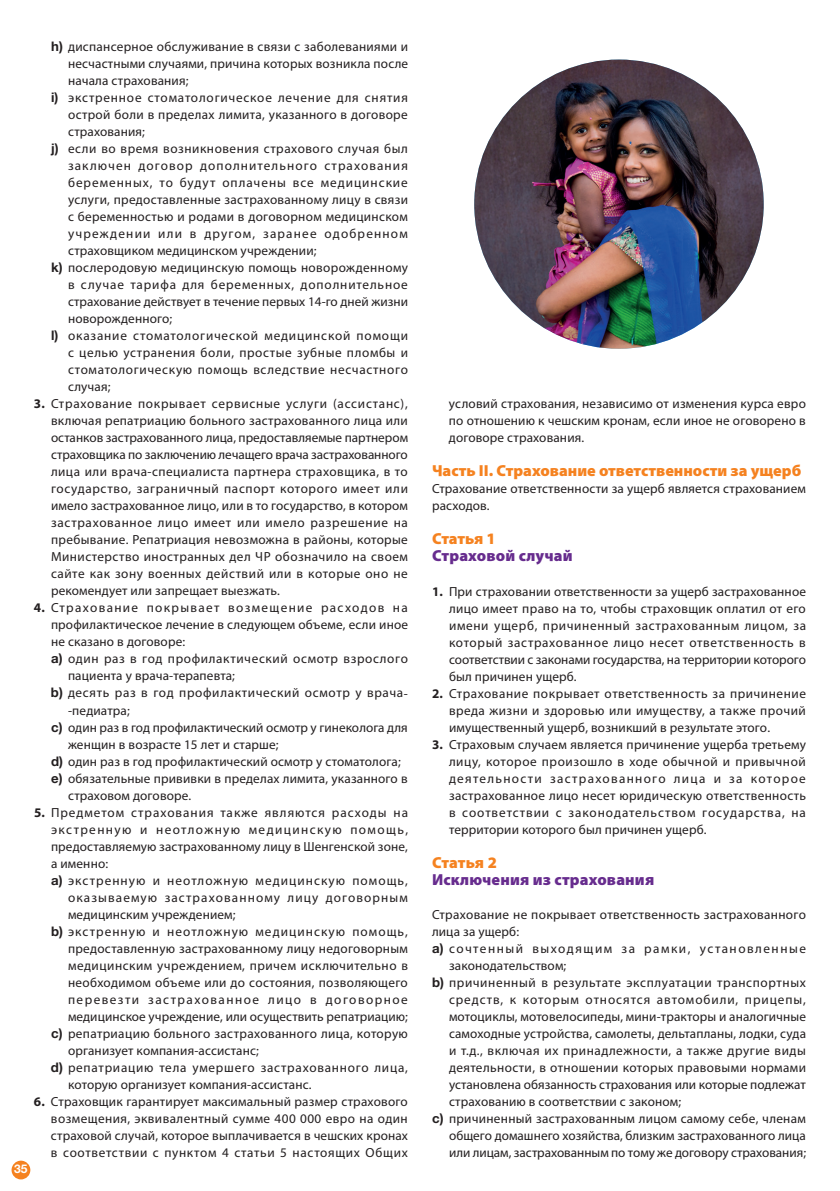
<style>
.page{position:relative;width:840px;height:1191px;background:#fff}
.page>*{position:absolute;margin:0;border:0;box-sizing:border-box;transform-origin:0 0}
.t1{font:900 16px "Myriad Pro";color:#f58220}
.t2{font:900 16px "Myriad Pro";letter-spacing:.01em;color:#672c8e}
.t3{font:13.2px/17px "Myriad Pro";letter-spacing:.02em;color:#231f20;text-align:justify}
.t4{font:13.2px "Myriad Pro";letter-spacing:.05em;color:#231f20}
.t5{font:13.2px "Myriad Pro";letter-spacing:.04em;color:#231f20}
.t6{font:13.2px "Myriad Pro";color:#231f20}
.t7{font:13.2px "Myriad Pro";letter-spacing:.06em;color:#231f20}
.t8{font:13.2px "Myriad Pro";letter-spacing:.075em;color:#231f20}
.t9{font:13.2px "Myriad Pro";letter-spacing:.08em;color:#231f20}
.t10{font:13.2px "Myriad Pro";letter-spacing:.085em;color:#231f20}
.t11{font:13.2px "Myriad Pro";letter-spacing:.055em;color:#231f20}
.t12{font:13.2px "Myriad Pro";letter-spacing:.07em;color:#231f20}
.t13{font:13.2px "Myriad Pro";letter-spacing:.1em;color:#231f20}
.t14{font:13.2px "Myriad Pro";letter-spacing:.065em;color:#231f20}
.t15{font:13.2px "Myriad Pro";letter-spacing:.045em;color:#231f20}
.t16{font:13.2px "Myriad Pro";letter-spacing:.115em;color:#231f20}
.t17{font:13.2px "Myriad Pro";letter-spacing:.105em;color:#231f20}
.t18{font:13.2px "Myriad Pro";letter-spacing:.09em;color:#231f20}
.t19{font:13.2px "Myriad Pro";letter-spacing:.11em;color:#231f20}
.t20{font:700 12px "Helvetica Neue CE";color:#fff}
.s1{font-family:"Helvetica Neue CE";font-weight:700}
.s2{font-weight:700}
</style>
<div class="page">
<div style="left:12px;top:1160px;width:18px;height:19px;background:#f58220;border-radius:50%"></div>
<img style="left:474px;top:60px;width:289px;height:289px;border-radius:145px">
<p class="t3" style="left:51px;top:38px;width:358px"><span class="s1">h)</span> диспансерное обслуживание в связи с заболеваниями и</p>
<p class="t3" style="left:68px;top:55px;width:341px">несчастными случаями, причина которых возникла после</p>
<p class="t3" style="left:68px;top:72px;width:122px">начала страхования;</p>
<p class="t7" style="left:51px;top:90px;width:358px"><span class="s1">i)</span> экстренное стоматологическое лечение для снятия</p>
<p class="t3" style="left:68px;top:106px;width:341px">острой боли в пределах лимита, указанного в договоре</p>
<p class="t3" style="left:68px;top:123px;width:78px">страхования;</p>
<p class="t5" style="left:51px;top:141px;width:358px"><span class="s1">j)</span> если во время возникновения страхового случая был</p>
<p class="t10" style="left:68px;top:158px;width:341px">заключен договор дополнительного страхования</p>
<p class="t8" style="left:68px;top:175px;width:341px">беременных, то будут оплачены все медицинские</p>
<p class="t3" style="left:68px;top:191px;width:341px">услуги, предоставленные застрахованному лицу в связи</p>
<p class="t3" style="left:68px;top:208px;width:341px">с беременностью и родами в договорном медицинском</p>
<p class="t18" style="left:68px;top:226px;width:341px">учреждении или в другом, заранее одобренном</p>
<p class="t3" style="left:68px;top:242px;width:250px">страховщиком медицинском учреждении;</p>
<p class="t3" style="left:51px;top:259px;width:358px"><span class="s1">k)</span> послеродовую медицинскую помощь новорожденному</p>
<p class="t14" style="left:68px;top:277px;width:341px">в случае тарифа для беременных, дополнительное</p>
<p class="t3" style="left:68px;top:293px;width:341px">страхование действует в течение первых 14-го дней жизни</p>
<p class="t3" style="left:68px;top:310px;width:106px">новорожденного;</p>
<p class="t7" style="left:51px;top:328px;width:358px"><span class="s1">l)</span> оказание стоматологической медицинской помощи</p>
<p class="t15" style="left:68px;top:345px;width:341px">с целью устранения боли, простые зубные пломбы и</p>
<p class="t4" style="left:68px;top:362px;width:341px">стоматологическую помощь вследствие несчастного</p>
<p class="t3" style="left:68px;top:378px;width:44px">случая;</p>
<p class="t3" style="left:51px;top:395px;width:358px;text-indent:-17px"><span class="s2">3.</span> Страхование покрывает сервисные услуги (ассистанс), включая репатриацию больного застрахованного лица или останков застрахованного лица, предоставляемые партнером страховщика по заключению лечащего врача застрахованного лица или врача-специалиста партнера страховщика, в то государство, заграничный паспорт которого имеет или имело застрахованное лицо, или в то государство, в котором застрахованное лицо имеет или имело разрешение на пребывание. Репатриация невозможна в районы, которые Министерство иностранных дел ЧР обозначило на своем сайте как зону военных действий или в которые оно не рекомендует или запрещает выезжать.</p>
<p class="t13" style="left:34px;top:600px;width:375px"><span class="s2">4.</span> Страхование покрывает возмещение расходов на</p>
<p class="t3" style="left:51px;top:616px;width:358px">профилактическое лечение в следующем объеме, если иное</p>
<p class="t3" style="left:51px;top:633px;width:136px">не сказано в договоре:</p>
<p class="t4" style="left:51px;top:651px;width:358px"><span class="s1">a)</span> один раз в год профилактический осмотр взрослого</p>
<p class="t3" style="left:68px;top:667px;width:168px">пациента у врача-терапевта;</p>
<p class="t4" style="left:51px;top:685px;width:358px"><span class="s1">b)</span> десять раз в год профилактический осмотр у врача-</p>
<p class="t3" style="left:68px;top:702px;width:63px">-педиатра;</p>
<p class="t3" style="left:51px;top:719px;width:358px"><span class="s1">c)</span> один раз в год профилактический осмотр у гинеколога для</p>
<p class="t3" style="left:68px;top:736px;width:212px">женщин в возрасте 15 лет и старше;</p>
<p class="t3" style="left:51px;top:753px;width:351px"><span class="s1">d)</span> один раз в год профилактический осмотр у стоматолога;</p>
<p class="t3" style="left:51px;top:770px;width:358px"><span class="s1">e)</span> обязательные прививки в пределах лимита, указанного в</p>
<p class="t3" style="left:68px;top:787px;width:125px">страховом договоре.</p>
<p class="t8" style="left:34px;top:805px;width:375px"><span class="s2">5.</span> Предметом страхования также являются расходы на</p>
<p class="t17" style="left:51px;top:822px;width:358px">экстренную и неотложную медицинскую помощь,</p>
<p class="t3" style="left:51px;top:838px;width:358px">предоставляемую застрахованному лицу в Шенгенской зоне,</p>
<p class="t3" style="left:51px;top:855px;width:59px">а именно:</p>
<p class="t9" style="left:51px;top:873px;width:358px"><span class="s1">a)</span> экстренную и неотложную медицинскую помощь,</p>
<p class="t10" style="left:68px;top:890px;width:341px">оказываемую застрахованному лицу договорным</p>
<p class="t3" style="left:68px;top:906px;width:169px">медицинским учреждением;</p>
<p class="t9" style="left:51px;top:924px;width:358px"><span class="s1">b)</span> экстренную и неотложную медицинскую помощь,</p>
<p class="t3" style="left:68px;top:940px;width:341px">предоставленную застрахованному лицу недоговорным</p>
<p class="t5" style="left:68px;top:958px;width:341px">медицинским учреждением, причем исключительно в</p>
<p class="t3" style="left:68px;top:974px;width:341px">необходимом объеме или до состояния, позволяющего</p>
<p class="t19" style="left:68px;top:992px;width:341px">перевезти застрахованное лицо в договорное</p>
<p class="t3" style="left:68px;top:1008px;width:341px">медицинское учреждение, или осуществить репатриацию;</p>
<p class="t3" style="left:51px;top:1025px;width:358px"><span class="s1">c)</span> репатриацию больного застрахованного лица, которую</p>
<p class="t3" style="left:68px;top:1042px;width:192px">организует компания-ассистанс;</p>
<p class="t11" style="left:51px;top:1060px;width:358px"><span class="s1">d)</span> репатриацию тела умершего застрахованного лица,</p>
<p class="t3" style="left:68px;top:1076px;width:245px">которую организует компания-ассистанс.</p>
<p class="t3" style="left:51px;top:1093px;width:358px;text-indent:-17px"><span class="s2">6.</span> Страховщик гарантирует максимальный размер страхового возмещения, эквивалентный сумме 400 000 евро на один страховой случай, которое выплачивается в чешских кронах в соответствии с пунктом 4 статьи 5 настоящих Общих</p>
<p class="t20" style="left:14px;top:1161px;width:15px">35</p>
<p class="t3" style="left:448px;top:395px;width:358px">условий страхования, независимо от изменения курса евро по отношению к чешским кронам, если иное не оговорено в договоре страхования.</p>
<p class="t1" style="left:432px;top:462px;width:370px">Часть II. Страхование ответственности за ущерб</p>
<p class="t3" style="left:432px;top:481px;width:375px">Страхование ответственности за ущерб является страхованием расходов.</p>
<p class="t1" style="left:432px;top:530px;width:65px">Статья 1</p>
<p class="t2" style="left:432px;top:547px;width:142px">Страховой случай</p>
<p class="t3" style="left:449px;top:583px;width:358px;text-indent:-17px"><span class="s2">1.</span> При страховании ответственности за ущерб застрахованное лицо имеет право на то, чтобы страховщик оплатил от его имени ущерб, причиненный застрахованным лицом, за который застрахованное лицо несет ответственность в соответствии с законами государства, на территории которого был причинен ущерб.</p>
<p class="t3" style="left:449px;top:685px;width:358px;text-indent:-17px"><span class="s2">2.</span> Страхование покрывает ответственность за причинение вреда жизни и здоровью или имуществу, а также прочий имущественный ущерб, возникший в результате этого.</p>
<p class="t3" style="left:449px;top:736px;width:358px;text-indent:-17px"><span class="s2">3.</span> Страховым случаем является причинение ущерба третьему лицу, которое произошло в ходе обычной и привычной деятельности застрахованного лица и за которое застрахованное лицо несет юридическую ответственность в соответствии с законодательством государства, на территории которого был причинен ущерб.</p>
<p class="t1" style="left:432px;top:853px;width:66px">Статья 2</p>
<p class="t2" style="left:432px;top:870px;width:224px">Исключения из страхования</p>
<p class="t3" style="left:432px;top:906px;width:375px">Страхование не покрывает ответственность застрахованного</p>
<p class="t3" style="left:432px;top:923px;width:89px">лица за ущерб:</p>
<p class="t16" style="left:432px;top:941px;width:375px"><span class="s1">a)</span> сочтенный выходящим за рамки, установленные</p>
<p class="t3" style="left:449px;top:957px;width:119px">законодательством;</p>
<p class="t4" style="left:432px;top:975px;width:375px"><span class="s1">b)</span> причиненный в результате эксплуатации транспортных</p>
<p class="t12" style="left:449px;top:992px;width:358px">средств, к которым относятся автомобили, прицепы,</p>
<p class="t3" style="left:449px;top:1008px;width:358px">мотоциклы, мотовелосипеды, мини-тракторы и аналогичные</p>
<p class="t3" style="left:449px;top:1025px;width:358px">самоходные устройства, самолеты, дельтапланы, лодки, суда</p>
<p class="t5" style="left:449px;top:1043px;width:358px">и т.д., включая их принадлежности, а также другие виды</p>
<p class="t3" style="left:449px;top:1059px;width:358px">деятельности, в отношении которых правовыми нормами</p>
<p class="t6" style="left:449px;top:1077px;width:358px">установлена обязанность страхования или которые подлежат</p>
<p class="t3" style="left:449px;top:1093px;width:233px">страхованию в соответствии с законом;</p>
<p class="t3" style="left:432px;top:1110px;width:375px"><span class="s1">c)</span> причиненный застрахованным лицом самому себе, членам</p>
<p class="t3" style="left:449px;top:1127px;width:358px">общего домашнего хозяйства, близким застрахованного лица</p>
<p class="t6" style="left:449px;top:1145px;width:358px">или лицам, застрахованным по тому же договору страхования;</p>
</div>
